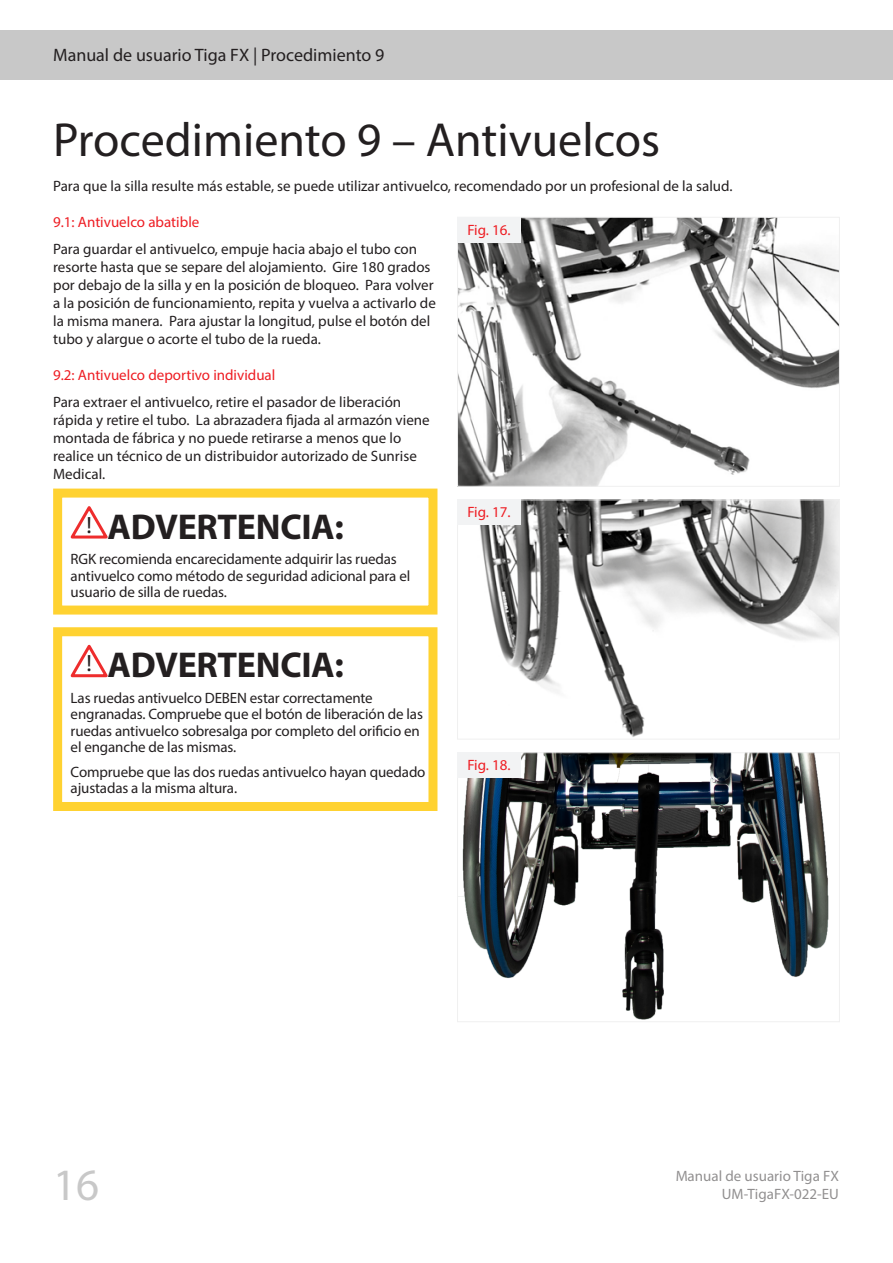
<style>
.page{position:relative;width:893px;height:1263px;background:#fff}
.page>*{position:absolute;margin:0;border:0;box-sizing:border-box;transform-origin:0 0}
.Heading_1{font:48px "Myriad Pro";color:#231f20}
.t1{font:45px "Myriad Pro";color:#c8c8c8}
.Box_Heading{font:700 36px "Myriad Pro";letter-spacing:-.01em;color:#231f20}
.t2{font:18px "Myriad Pro";color:#231f20}
.Box_Text_10_11{font:15px/18px "Myriad Pro";color:#231f20}
.Internal_Heading_-_R{font:15px "Myriad Pro";color:#ee1d23}
.Image_no{font:15px "Myriad Pro";color:#ee1d23}
</style>
<div class="page">
<div style="left:0;top:31px;width:893px;height:49px;background:#c8c8c8"></div>
<svg style="left:70px;top:506px;width:38px;height:33px"></svg>
<div style="left:53px;top:489px;width:384px;height:125px;border:9px solid #ffd231"></div>
<svg style="left:70px;top:644px;width:38px;height:34px"></svg>
<div style="left:53px;top:627px;width:384px;height:184px;border:9px solid #ffd231"></div>
<img style="left:459px;top:219px;width:379px;height:266px">
<div style="left:457px;top:217px;width:383px;height:270px;border:1px solid #f0f0f0"></div>
<div style="left:457px;top:217px;width:64px;height:25px;background:#f2f3f4"></div>
<img style="left:480px;top:501px;width:358px;height:236px">
<div style="left:457px;top:499px;width:383px;height:240px;border:1px solid #f0f0f0"></div>
<div style="left:457px;top:499px;width:64px;height:26px;background:#f2f3f4"></div>
<img style="left:459px;top:754px;width:370px;height:265px">
<div style="left:457px;top:752px;width:383px;height:270px;border:1px solid #f0f0f0"></div>
<div style="left:457px;top:752px;width:64px;height:26px;background:#f2f3f4"></div>
<p class="t2" style="left:53px;top:44px;width:333px">Manual de usuario Tiga FX | Procedimiento 9</p>
<p class="Heading_1" style="left:53px;top:111px;width:609px">Procedimiento 9 – Antivuelcos</p>
<p class="Box_Text_10_11" style="left:53px;top:177px;width:681px">Para que la silla resulte más estable, se puede utilizar antivuelco, recomendado por un profesional de la salud.</p>
<p class="Internal_Heading_-_R" style="left:53px;top:213px;width:148px">9.1: Antivuelco abatible</p>
<p class="Box_Text_10_11" style="left:53px;top:240px;width:384px">Para guardar el antivuelco, empuje hacia abajo el tubo con resorte hasta que se separe del alojamiento. Gire 180 grados por debajo de la silla y en la posición de bloqueo. Para volver a la posición de funcionamiento, repita y vuelva a activarlo de la misma manera. Para ajustar la longitud, pulse el botón del tubo y alargue o acorte el tubo de la rueda.</p>
<p class="Internal_Heading_-_R" style="left:53px;top:366px;width:224px">9.2: Antivuelco deportivo individual</p>
<p class="Box_Text_10_11" style="left:53px;top:393px;width:378px">Para extraer el antivuelco, retire el pasador de liberación rápida y retire el tubo. La abrazadera fijada al armazón viene montada de fábrica y no puede retirarse a menos que lo realice un técnico de un distribuidor autorizado de Sunrise Medical.</p>
<p class="Box_Heading" style="left:86px;top:503px;width:259px"><sup>!</sup> ADVERTENCIA:</p>
<p class="Box_Text_10_11" style="left:71px;top:550px;width:341px;line-height:16.5px">RGK recomienda encarecidamente adquirir las ruedas antivuelco como método de seguridad adicional para el usuario de silla de ruedas.</p>
<p class="Image_no" style="left:467px;top:220px;width:45px">Fig. 16.</p>
<p class="Image_no" style="left:467px;top:503px;width:45px">Fig. 17.</p>
<p class="Box_Heading" style="left:86px;top:642px;width:259px"><sup>!</sup> ADVERTENCIA:</p>
<p class="Box_Text_10_11" style="left:71px;top:689px;width:354px;line-height:16.5px">Las ruedas antivuelco DEBEN estar correctamente engranadas. Compruebe que el botón de liberación de las ruedas antivuelco sobresalga por completo del orificio en el enganche de las mismas.</p>
<p class="Box_Text_10_11" style="left:71px;top:763px;width:356px;line-height:16.5px">Compruebe que las dos ruedas antivuelco hayan quedado ajustadas a la misma altura.</p>
<p class="Image_no" style="left:467px;top:756px;width:45px">Fig. 18.</p>
<h2 class="t1" style="left:53px;top:1157px;width:48px">16</h2>
<p class="Box_Text_10_11" style="left:675px;top:1167px;width:165px">Manual de usuario Tiga FX</p>
<p class="Box_Text_10_11" style="left:722px;top:1185px;width:119px">UM-TigaFX-022-EU</p>
</div>
